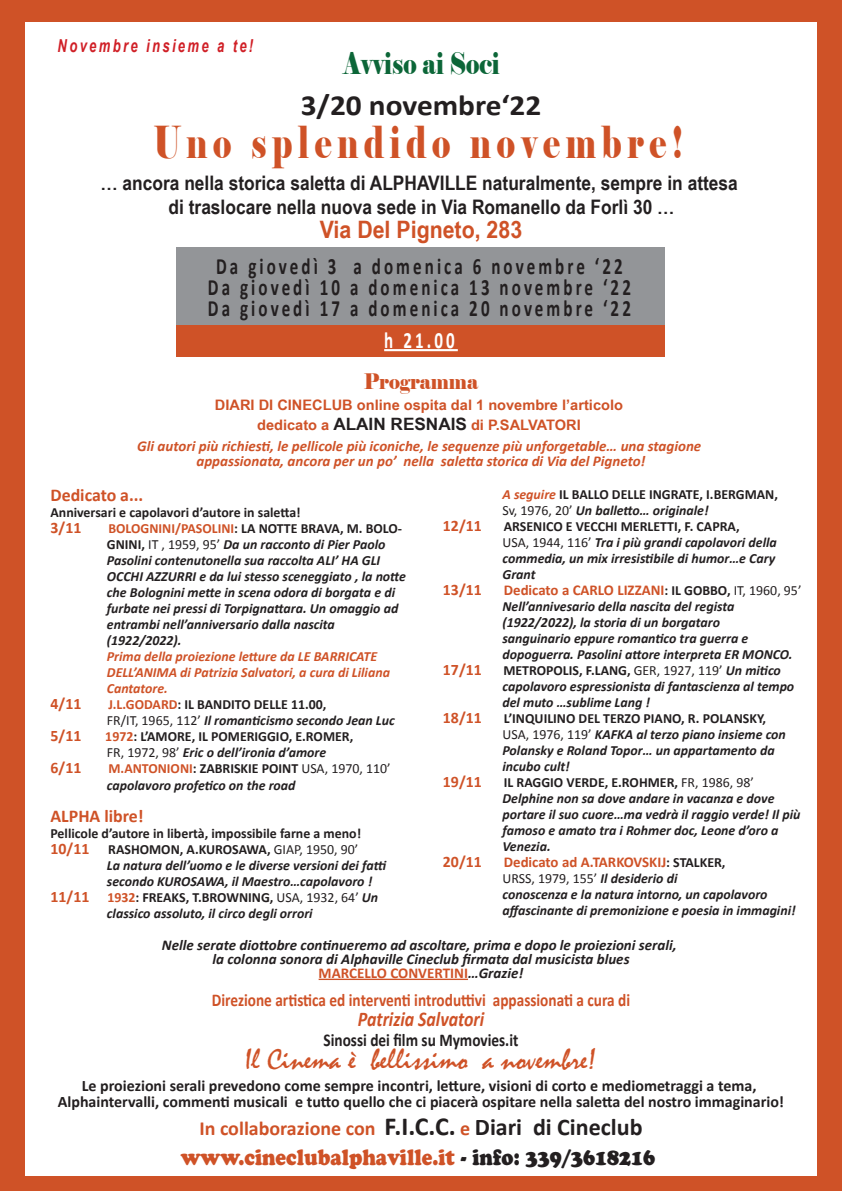
<style>
.page{position:relative;width:842px;height:1191px;background:#cf5227}
.page>*{position:absolute;margin:0;border:0;box-sizing:border-box;transform-origin:0 0}
.t1{font:44px "Elephant";letter-spacing:.18em;color:#cf5227;scale:.73 1}
.t2{font:30px "Mistral";color:#cf5227}
.t3{font:30px "Elephant";color:#0c6638;scale:.78 1}
.t4{font:700 29.2px "Calibri";color:#231f20;scale:1.07 1}
.t5{font:700 24px "Arial Narrow";color:#cf5227;scale:1.08 1}
.t6{font:700 23.4px/21px "Calibri";letter-spacing:.18em;color:#231f20;text-align:center;scale:.73 1}
.t7{font:700 23.4px "Calibri";color:#fff;scale:.73 1}
.t8{font:22.4px "Cooper Black Std";color:#cf5227;scale:.85 1}
.t9{font:21.3px "Elephant";color:#cf5227;scale:.9 1}
.t10{font:italic 700 21px "Calibri";color:#cf5227;scale:.85 1}
.t11{font:700 20px/24px "Arial Narrow";color:#231f20;text-align:center;scale:1.06 1}
.t12{font:700 20px "Calibri";color:#cf5227}
.t13{font:700 18px "Calibri";color:#cf5227;scale:.85 1}
.t14{font:700 18px "Calibri";color:#231f20;scale:.85 1}
.t15{font:700 18px "Calibri";color:#cf5227}
.t16{font:italic 700 17.9px "Arial";letter-spacing:.18em;color:#d01f26;scale:.73 1}
.t17{font:700 16px/16px "Calibri";color:#231f20;text-align:center}
.t18{font:700 16px "Calibri";color:#cf5227}
.t19{font:italic 700 15px/14px "Calibri";color:#231f20;text-align:center}
.t20{font:italic 700 15px/15px "Calibri";color:#cf5227;text-align:center}
.t21{font:700 15px "Calibri";color:#cf5227}
.t22{font:700 14.4px/20.5px "Arial Narrow";color:#cf5227;text-align:center;scale:1.23 1}
.t23{font:italic 700 14px/16px "Calibri";color:#231f20}
.t24{font:700 14px/16px "Calibri";color:#231f20}
.t25{font:italic 700 14px/16px "Calibri";color:#cf5227}
.s1{font-size:17px;color:#231f20}
.s2{font-style:normal;color:#cf5227}
.s3{font-style:normal}
.s4{font-weight:400;font-style:normal}
.s5{color:#cf5227}
.s6{font-weight:400}
.s7{font-style:italic}
.s8{font-size:16px;color:#cf5227}
.s9{font-style:italic;color:#cf5227}
.s10{font-size:14px;color:#231f20}
.s11{font-weight:400;font-size:14px;color:#231f20}
.s12{font-size:26px;color:#231f20}
.s13{font-size:24px;color:#231f20}
.s14{color:#231f20}
</style>
<div class="page">
<div style="left:25px;top:22px;width:792px;height:1153px;background:#fff"></div>
<div style="left:177px;top:247px;width:488px;height:83px;background:#939598"></div>
<div style="left:177px;top:325px;width:488px;height:32px;background:#cf5227"></div>
<hr style="left:384px;top:349px;width:74px;height:2px;background:#fff">
<hr style="left:319px;top:978px;width:149px;height:2px;background:#cf5227">
<p class="t16" style="left:58px;top:34px;width:269px">Novembre insieme a te!</p>
<h2 class="t3" style="left:343px;top:45px;width:202px">Avviso ai Soci</h2>
<h3 class="t4" style="left:301px;top:87px;width:226px">3/20 novembre‘22</h3>
<h1 class="t1" style="left:153px;top:115px;width:727px">Uno splendido novembre!</h1>
<h3 class="t11" style="left:100px;top:169px;width:603px">… ancora nella storica saletta di ALPHAVILLE naturalmente, sempre in attesa di traslocare nella nuova sede in Via Romanello da Forlì 30 …</h3>
<h3 class="t5" style="left:320px;top:212px;width:189px">Via Del Pigneto, 283</h3>
<h3 class="t6" style="left:208px;top:256px;width:581px">Da giovedì 3 a domenica 6 novembre ‘22<br>Da giovedì 10 a domenica 13 novembre ‘22<br>Da giovedì 17 a domenica 20 novembre ‘22</h3>
<h3 class="t7" style="left:384px;top:325px;width:98px">h 21.00</h3>
<h3 class="t9" style="left:364px;top:368px;width:128px">Programma</h3>
<p class="t22" style="left:215px;top:394px;width:333px">DIARI DI CINECLUB online ospita dal 1 novembre l’articolo dedicato a <span class="s1">ALAIN RESNAIS</span> di P.SALVATORI</p>
<p class="t20" style="left:137px;top:438px;width:565px">Gli autori più richiesti, le pellicole più iconiche, le sequenze più unforgetable… una stagione appassionata, ancora per un po’ nella saletta storica di Via del Pigneto!</p>
<p class="t15" style="left:50px;top:484px;width:94px">Dedicato a...</p>
<p class="t24" style="left:50px;top:505px;width:252px">Anniversari e capolavori d’autore in saletta!</p>
<p class="t18" style="left:50px;top:518px;width:32px">3/11</p>
<p class="t23" style="left:107px;top:521px;width:301px"><span class="s2">BOLOGNINI/PASOLINI</span><span class="s3">: LA NOTTE BRAVA, M. BOLO-GNINI,</span> <span class="s4">IT , 1959, 95’</span> Da un racconto di Pier Paolo Pasolini contenutonella sua raccolta ALI’ HA GLI OCCHI AZZURRI e da lui stesso sceneggiato , la notte che Bolognini mette in scena odora di borgata e di furbate nei pressi di Torpignattara. Un omaggio ad entrambi nell’anniversario dalla nascita (1922/2022).</p>
<p class="t25" style="left:107px;top:649px;width:285px">Prima della proiezione letture da LE BARRICATE<br>DELL’ANIMA di Patrizia Salvatori, a cura di Liliana<br>Cantatore.</p>
<p class="t18" style="left:50px;top:694px;width:32px">4/11</p>
<p class="t23" style="left:107px;top:697px;width:289px"><span class="s2">J.L.GODARD</span><span class="s3">: IL BANDITO DELLE 11.00,<br></span><span class="s4">FR/IT, 1965, 112’</span> Il romanticismo secondo Jean Luc</p>
<p class="t18" style="left:50px;top:726px;width:32px">5/11</p>
<p class="t24" style="left:105px;top:729px;width:249px"><span class="s5">1972</span>: L’AMORE, IL POMERIGGIO, E.ROMER,<br><span class="s6">FR, 1972, 98’</span> <span class="s7">Eric o dell’ironia d’amore</span></p>
<p class="t18" style="left:50px;top:758px;width:32px">6/11</p>
<p class="t23" style="left:107px;top:761px;width:285px"><span class="s2">M.ANTONIONI</span><span class="s3">: ZABRISKIE POINT</span> <span class="s4">USA, 1970, 110’ </span>capolavoro profetico on the road</p>
<p class="t15" style="left:50px;top:804px;width:95px">ALPHA libre!</p>
<p class="t24" style="left:50px;top:825px;width:312px">Pellicole d’autore in libertà, impossibile farne a meno!</p>
<p class="t18" style="left:50px;top:838px;width:40px">10/11</p>
<p class="t24" style="left:108px;top:841px;width:252px">RASHOMON, A.KUROSAWA, <span class="s6">GIAP, 1950, 90’</span></p>
<p class="t23" style="left:107px;top:857px;width:281px">La natura dell’uomo e le diverse versioni dei fatti</p>
<p class="t23" style="left:107px;top:873px;width:267px">secondo KUROSAWA, il Maestro…capolavoro !</p>
<p class="t24" style="left:50px;top:889px;width:329px"><span class="s8">11/11</span> <span class="s5">1932</span>: FREAKS, T.BROWNING, <span class="s6">USA, 1932, 64’</span> <span class="s7">Un</span></p>
<p class="t23" style="left:107px;top:905px;width:207px">classico assoluto, il circo degli orrori</p>
<p class="t24" style="left:502px;top:486px;width:277px"><span class="s9">A seguire</span> IL BALLO DELLE INGRATE, I.BERGMAN,<br><span class="s6">Sv, 1976, 20’</span> <span class="s7">Un balletto… originale!</span></p>
<p class="t18" style="left:443px;top:515px;width:40px">12/11</p>
<p class="t23" style="left:502px;top:518px;width:276px"><span class="s3">ARSENICO E VECCHI MERLETTI, F. CAPRA,<br></span><span class="s4">USA, 1944, 116’</span> Tra i più grandi capolavori della commedia, un mix irresistibile di humor…e Cary Grant</p>
<p class="t18" style="left:443px;top:579px;width:40px">13/11</p>
<p class="t21" style="left:504px;top:580px;width:299px">Dedicato a CARLO LIZZANI<span class="s10">: IL GOBBO,</span> <span class="s11">IT, 1960, 95’</span></p>
<p class="t23" style="left:502px;top:598px;width:292px">Nell’annivesario della nascita del regista (1922/2022), la storia di un borgataro<br>sanguinario eppure romantico tra guerra e dopoguerra. Pasolini attore interpreta ER MONCO.</p>
<p class="t18" style="left:443px;top:659px;width:40px">17/11</p>
<p class="t23" style="left:502px;top:662px;width:293px"><span class="s3">METROPOLIS, F.LANG,</span> <span class="s4">GER, 1927, 119’</span> Un mitico capolavoro espressionista di fantascienza al tempo del muto …sublime Lang !</p>
<p class="t18" style="left:443px;top:707px;width:40px">18/11</p>
<p class="t23" style="left:502px;top:710px;width:285px"><span class="s3">L’INQUILINO DEL TERZO PIANO, R. POLANSKY, </span><span class="s4">USA, 1976, 119’</span> KAFKA al terzo piano insieme con Polansky e Roland Topor… un appartamento da incubo cult!</p>
<p class="t18" style="left:443px;top:771px;width:40px">19/11</p>
<p class="t23" style="left:502px;top:774px;width:299px"><span class="s3">IL RAGGIO VERDE, E.ROHMER,</span> <span class="s4">FR, 1986, 98’ </span>Delphine non sa dove andare in vacanza e dove portare il suo cuore…ma vedrà il raggio verde! Il più famoso e amato tra i Rohmer doc, Leone d’oro a Venezia.</p>
<p class="t18" style="left:443px;top:851px;width:40px">20/11</p>
<p class="t21" style="left:504px;top:852px;width:223px">Dedicato ad A.TARKOVSKIJ<span class="s10">: STALKER,</span></p>
<p class="t23" style="left:502px;top:870px;width:295px"><span class="s4">URSS, 1979, 155’</span> Il desiderio di<br>conoscenza e la natura intorno, un capolavoro affascinante di premonizione e poesia in immagini!</p>
<p class="t19" style="left:162px;top:938px;width:516px">Nelle serate diottobre continueremo ad ascoltare, prima e dopo le proiezioni serali, la colonna sonora di Alphaville Cineclub firmata dal musicista blues<br><span class="s2">MARCELLO CONVERTINI</span>…Grazie!</p>
<p class="t13" style="left:212px;top:988px;width:494px">Direzione artistica ed interventi introduttivi appassionati a cura di</p>
<h3 class="t10" style="left:358px;top:1005px;width:150px">Patrizia Salvatori</h3>
<p class="t14" style="left:324px;top:1028px;width:231px">Sinossi dei film su Mymovies.it</p>
<h2 class="t2" style="left:245px;top:1042px;width:353px">Il Cinema è bellissimo a novembre!</h2>
<p class="t17" style="left:58px;top:1078px;width:728px">Le proiezioni serali prevedono come sempre incontri, letture, visioni di corto e mediometraggi a tema,<br>Alphaintervalli, commenti musicali e tutto quello che ci piacerà ospitare nella saletta del nostro immaginario!</p>
<h3 class="t12" style="left:199px;top:1115px;width:445px">In collaborazione con <span class="s12">F.I.C.C.</span> e <span class="s13">Diari di Cineclub</span></h3>
<h3 class="t8" style="left:181px;top:1143px;width:560px">www.cineclubalphaville.it <span class="s14">- info: 339/3618216</span></h3>
</div>
